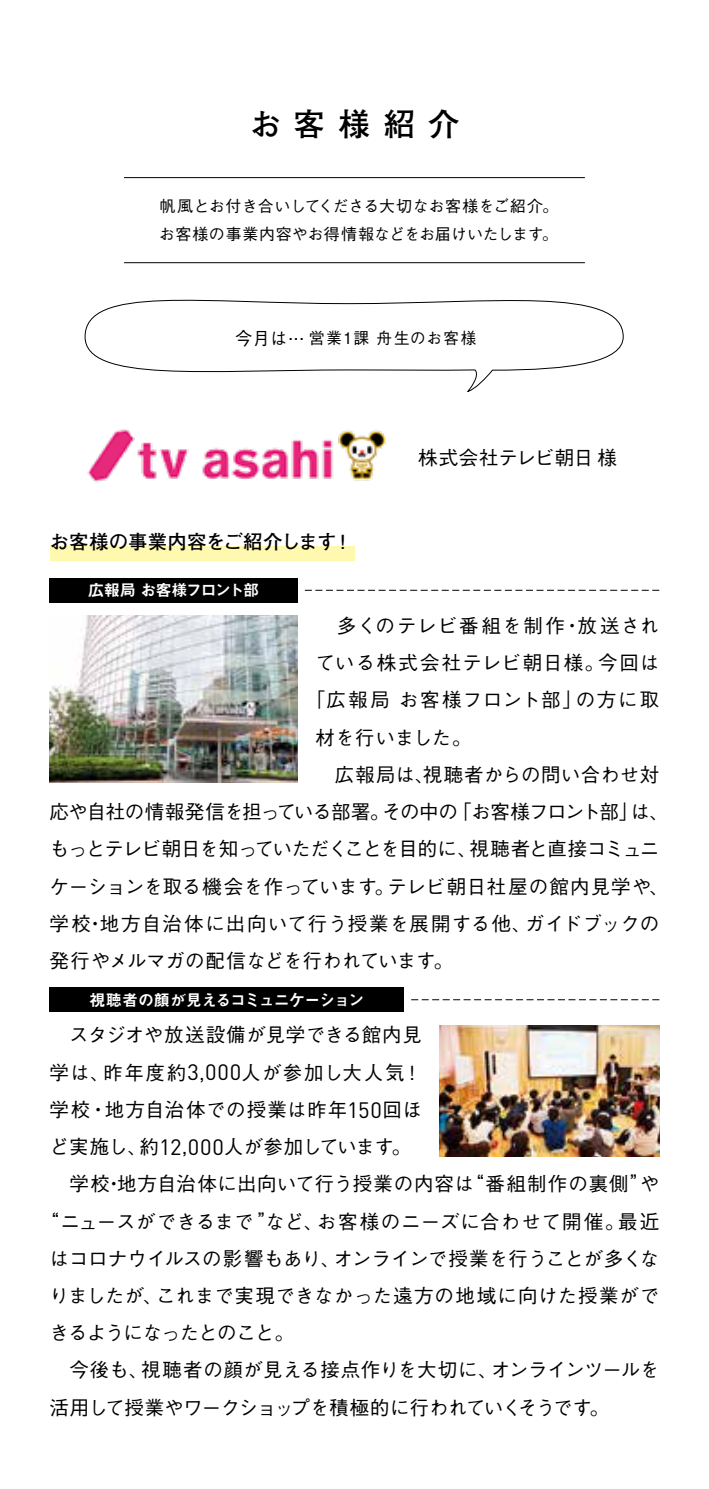
<style>
.page{position:relative;width:709px;height:1489px;background:#fff}
.page>*{position:absolute;margin:0;border:0;box-sizing:border-box;transform-origin:0 0}
.t1{font:700 32px "Futo Go B101 Pro";letter-spacing:.395em;color:#000}
.t2{font:22px "DIN";letter-spacing:.04em;color:#000}
.t3{font:500 19.5px/37.2px "Gothic BBB Pro";letter-spacing:.01em;color:#000}
.t4{font:500 19.5px/37.2px "Gothic BBB Pro";letter-spacing:-.01em;color:#000}
.t5{font:500 19.5px/37.2px "Gothic BBB Pro";letter-spacing:-.02em;color:#000}
.t6{font:500 19.5px/37.2px "Gothic BBB Pro";letter-spacing:.03em;color:#000;text-align:right}
.t7{font:500 19.5px/37.2px "Gothic BBB Pro";letter-spacing:-.04em;color:#000}
.t8{font:500 19.5px "Gothic BBB Pro";letter-spacing:.06em;color:#000}
.t9{font:500 19.5px "Gothic BBB Pro";letter-spacing:.055em;color:#000}
.t10{font:500 19.5px "Gothic BBB Pro";letter-spacing:-.045em;color:#000}
.t11{font:500 19.5px/37.2px "Gothic BBB Pro";letter-spacing:.08em;color:#000}
.t12{font:500 19.5px "Gothic BBB Pro";letter-spacing:-.015em;color:#000}
.t13{font:700 19.5px "Futo Go B101 Pro";color:#000}
.t14{font:500 19.5px "Gothic BBB Pro";letter-spacing:.07em;color:#000}
.t15{font:500 19.5px "Gothic BBB Pro";letter-spacing:-.05em;color:#000}
.t16{font:500 19.5px "Gothic BBB Pro";letter-spacing:-.03em;color:#000}
.t17{font:500 19.5px "Gothic BBB Pro";letter-spacing:.045em;color:#000}
.t18{font:500 18.5px "Gothic BBB Pro";color:#000}
.t19{font:500 17.75px "Gothic BBB Pro";color:#000}
.t20{font:500 16px/28.2px "Gothic BBB Pro";letter-spacing:.02em;color:#000}
.t21{font:16px "Midashi Go Pro MB31";letter-spacing:-.05em;color:#fff}
.s1{font-family:"Gothic BBB Pro";font-weight:500;font-size:19.5px}
</style>
<div class="page">
<hr style="left:124px;top:177px;width:461px;height:1px;background:#000">
<hr style="left:124px;top:262px;width:461px;height:1px;background:#000">
<div style="left:50px;top:546px;width:304px;height:14px;background:#fff9b0"></div>
<svg style="left:305px;top:590px;width:354px;height:1px"></svg>
<div style="left:50px;top:578px;width:248px;height:24px;background:#000"></div>
<svg style="left:84px;top:299px;width:540px;height:93px"></svg>
<img style="left:439px;top:1025px;width:220px;height:131px">
<img style="left:50px;top:615px;width:248px;height:167px">
<svg style="left:411px;top:999px;width:248px;height:1px"></svg>
<div style="left:50px;top:987px;width:354px;height:25px;background:#000"></div>
<img style="left:87px;top:429px;width:299px;height:54px">
<h1 class="t1" style="left:249px;top:98px;width:212px">お客様紹介</h1>
<p class="t20" style="left:159px;top:190px;width:401px">帆風とお付き合いしてくださる大切なお客様をご紹介。お客様の事業内容やお得情報などをお届けいたします。</p>
<p class="t19" style="left:235px;top:324px;width:54px">今月は</p>
<p class="t20" style="left:309px;top:322px;width:61px">営業1課</p>
<p class="t18" style="left:288px;top:318px;width:17px">...</p>
<p class="t20" style="left:376px;top:322px;width:101px">舟生のお客様</p>
<p class="t13" style="left:50px;top:526px;width:288px">お客様の事業内容をご紹介します</p>
<p class="t21" style="left:88px;top:577px;width:172px">広報局お客様フロント部</p>
<p class="t13" style="left:333px;top:526px;width:21px">!</p>
<p class="t3" style="left:418px;top:436px;width:200px">株式会社テレビ朝日様</p>
<p class="t14" style="left:315px;top:610px;width:268px">　多くのテレビ番組を制作・</p>
<p class="t3" style="left:577px;top:604px;width:83px">放送され</p>
<p class="t3" style="left:598px;top:641px;width:63px">今回は</p>
<p class="t11" style="left:576px;top:641px;width:85px;text-indent:-260px">ている株式会社テレビ朝日様。<br>の方に取</p>
<p class="t3" style="left:315px;top:679px;width:345px;text-indent:-10px">「広報局<br>材を行いました。<br>　広報局は視聴者からの問い合わせ対</p>
<p class="t17" style="left:399px;top:684px;width:184px">お客様フロント部」</p>
<p class="t3" style="left:414px;top:753px;width:21px">、</p>
<p class="t7" style="left:50px;top:790px;width:341px">応や自社の情報発信を担っている部署。</p>
<p class="t3" style="left:382px;top:790px;width:78px">その中の</p>
<p class="t15" style="left:452px;top:796px;width:218px">「お客様フロント部は」、</p>
<p class="t4" style="left:387px;top:827px;width:283px;text-indent:-338px">もっとテレビ朝日を知っていただくことを目的に、<br>テレビ朝日社屋の館内見学や、</p>
<p class="t16" style="left:469px;top:833px;width:191px">視聴者と直接コミュニ</p>
<p class="t12" style="left:50px;top:870px;width:346px">ケーションを取る機会を作っています。</p>
<p class="t9" style="left:100px;top:907px;width:433px">地方自治体に出向いて行う授業を展開する他、</p>
<p class="t4" style="left:50px;top:902px;width:405px">学校<br>発行やメルマガの配信などを行われています。</p>
<p class="t3" style="left:85px;top:902px;width:21px">・</p>
<p class="t21" style="left:89px;top:986px;width:276px">視聴者の顔が見えるコミュニケーション</p>
<p class="t6" style="left:50px;top:1013px;width:374px">　スタジオや放送設備が見学できる館内見人が参加し大人気!</p>
<p class="t3" style="left:50px;top:1051px;width:62px">学は、</p>
<p class="t3" style="left:103px;top:1051px;width:84px">昨年度約</p>
<p class="t2" style="left:187px;top:1058px;width:55px">3<span class="s1">,</span>000</p>
<p class="t6" style="left:105px;top:1088px;width:244px">地方自治体での授業は昨年</p>
<p class="t3" style="left:50px;top:1088px;width:60px">学校・</p>
<p class="t3" style="left:382px;top:1088px;width:41px">回ほ</p>
<p class="t2" style="left:347px;top:1095px;width:36px">150</p>
<p class="t10" style="left:224px;top:1130px;width:189px">人が参加しています。</p>
<p class="t3" style="left:50px;top:1125px;width:99px">ど実施し、</p>
<p class="t3" style="left:140px;top:1125px;width:21px">約</p>
<p class="t2" style="left:159px;top:1133px;width:66px">12<span class="s1">,</span>000</p>
<p class="t3" style="left:525px;top:902px;width:136px">ガイドブックの</p>
<p class="t8" style="left:465px;top:1168px;width:196px">“番組制作の裏側や”</p>
<p class="t3" style="left:50px;top:1162px;width:426px">　学校地方自治体に出向いて行う授業の内容は</p>
<p class="t3" style="left:104px;top:1162px;width:21px">・</p>
<p class="t5" style="left:40px;top:1200px;width:239px">“ニュースができるまで ”</p>
<p class="t3" style="left:265px;top:1200px;width:59px">など、</p>
<p class="t8" style="left:317px;top:1205px;width:309px">お客様のニーズに合わせて開催。</p>
<p class="t3" style="left:618px;top:1200px;width:43px">最近</p>
<p class="t4" style="left:333px;top:1237px;width:327px">オンラインで授業を行うことが多くな</p>
<p class="t3" style="left:156px;top:1237px;width:505px;text-indent:-106px">はコロナウイルスの影響もあり、<br>これまで実現できなかった遠方の地域に向けた授業がで</p>
<p class="t7" style="left:50px;top:1274px;width:246px">りましたが、<br>きるようになったとのこと。</p>
<p class="t5" style="left:50px;top:1348px;width:561px">　今後も、<br>活用して授業やワークショップを積極的に行われていくそうです。</p>
<p class="t3" style="left:141px;top:1348px;width:358px">視聴者の顔が見える接点作りを大切に、</p>
<p class="t10" style="left:490px;top:1354px;width:170px">オンラインツールを</p>
</div>
